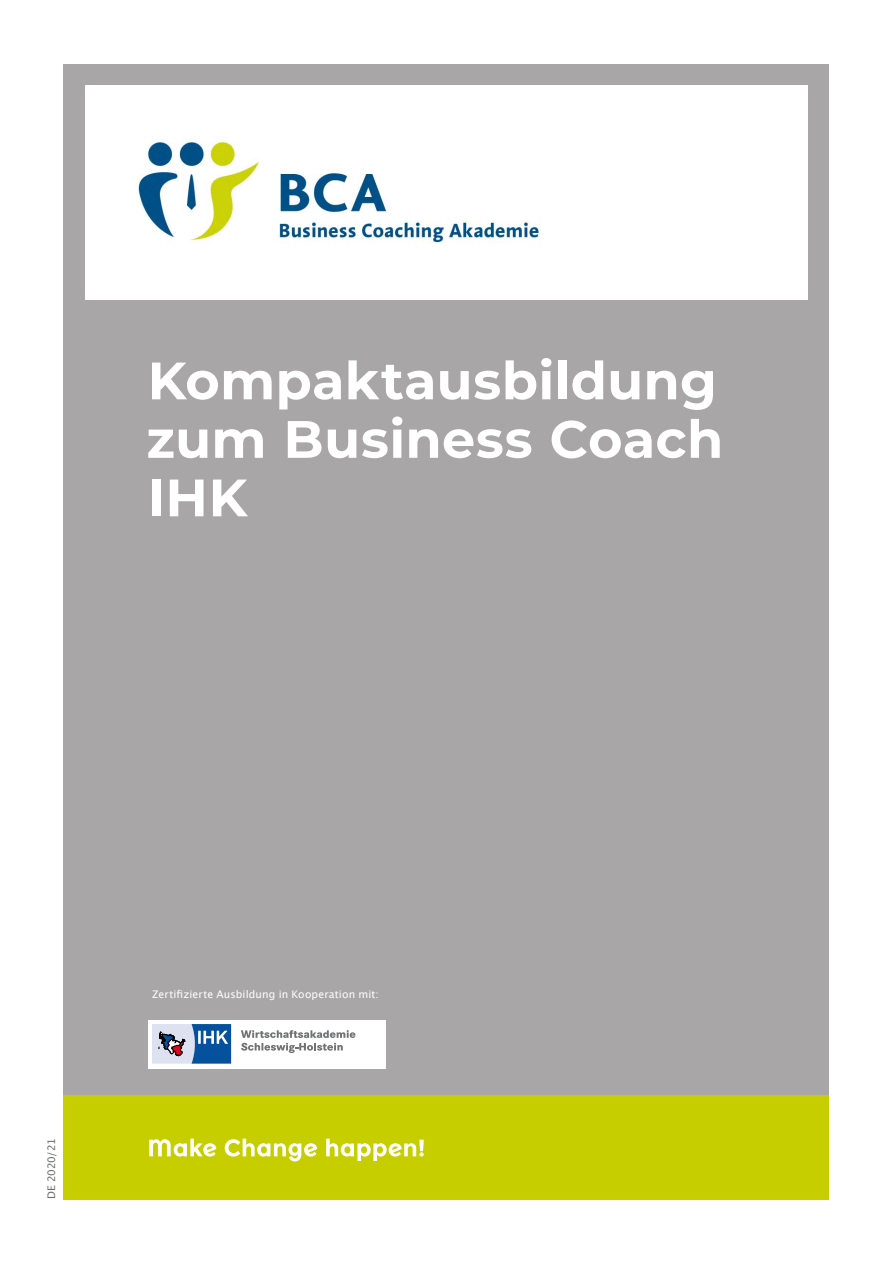
<style>
.page{position:relative;width:893px;height:1263px;background:#fff}
.page>*{position:absolute;margin:0;border:0;box-sizing:border-box;transform-origin:0 0}
.t1{font:700 52.5px/58.5px "Montserrat";letter-spacing:.005em;color:#fff}
.t2{font:10.5px "Lucida Grande";letter-spacing:.01em;color:#fff}
.t3{font:10.5px "Lucida Grande";letter-spacing:-.02em;color:#6f6b6d}
</style>
<div class="page">
<div style="left:64px;top:64px;width:765px;height:1035px;background:#a9a6a7"></div>
<div style="left:85px;top:85px;width:723px;height:215px;background:#fff"></div>
<img style="left:138px;top:140px;width:403px;height:103px">
<div style="left:148px;top:1020px;width:237px;height:48px;background:#fff"></div>
<svg style="left:152px;top:1024px;width:79px;height:40px;background:#7795bb"></svg>
<svg style="left:241px;top:1030px;width:114px;height:23px"></svg>
<div style="left:64px;top:1095px;width:765px;height:104px;background:#c6ce00"></div>
<svg style="left:149px;top:1138px;width:275px;height:23px"></svg>
<h1 class="t1" style="left:146px;top:349px;width:578px">Kompaktausbildung zum Business Coach<br>IHK</h1>
<p class="t3" style="left:45px;top:1199px;width:62px;rotate:-90deg">DE 2020/21</p>
<p class="t2" style="left:152px;top:988px;width:228px">Zertifizierte Ausbildung in Kooperation mit:</p>
</div>
